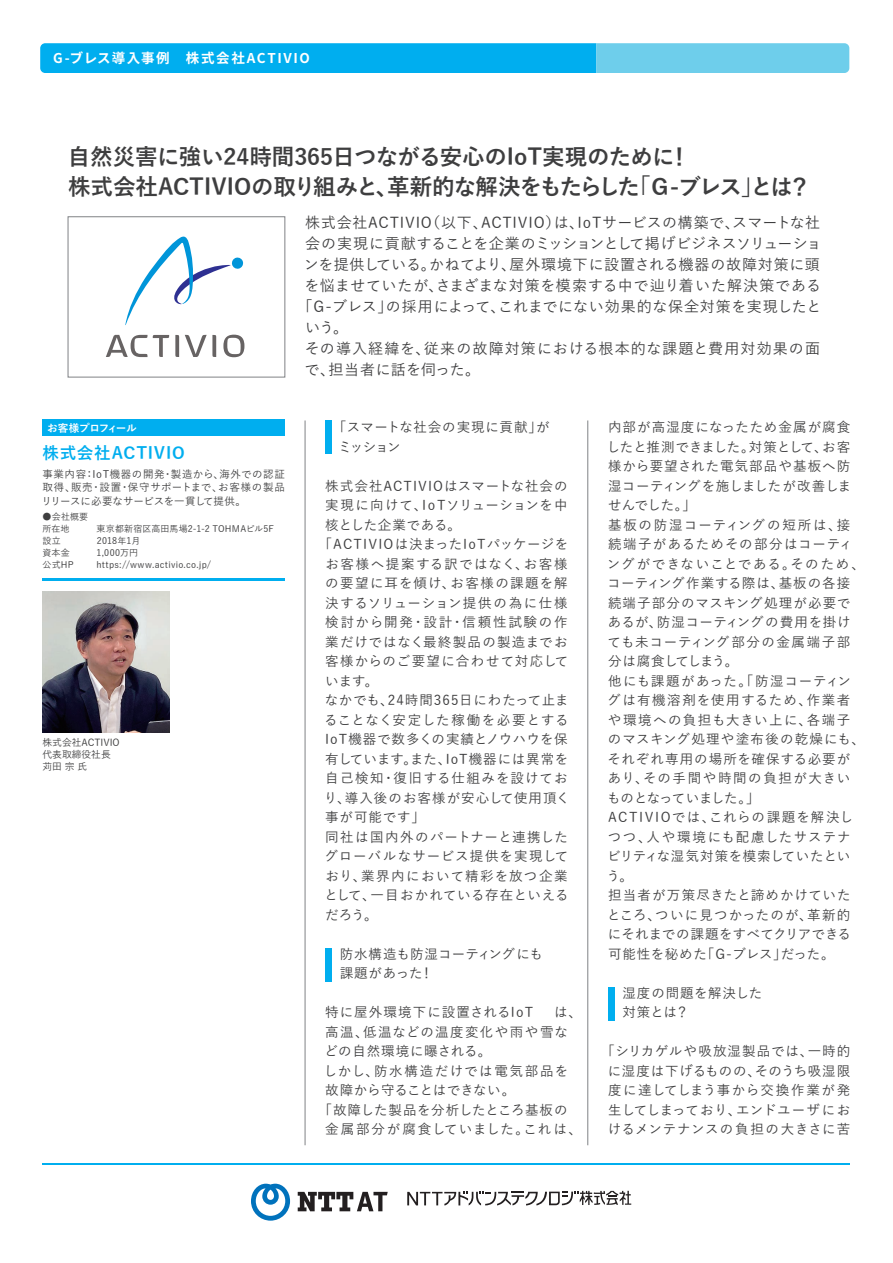
<style>
.page{position:relative;width:893px;height:1263px;background:#fff}
.page>*{position:absolute;margin:0;border:0;box-sizing:border-box;transform-origin:0 0}
.t1{font:700 22.5px/30px "Yu Gothic";letter-spacing:-.005em;color:#3e3e3f}
.t2{font:700 16.5px "Yu Gothic";letter-spacing:.045em;color:#00aeef}
.t3{font:500 15px "Yu Gothic";letter-spacing:.045em;color:#3e3e3f}
.t4{font:500 15px "Yu Gothic";letter-spacing:-.02em;color:#3e3e3f}
.t5{font:500 15px "Yu Gothic";letter-spacing:.075em;color:#3e3e3f}
.t6{font:500 15px "Yu Gothic";letter-spacing:.015em;color:#3e3e3f}
.t7{font:500 13.5px/19.5px "Yu Gothic";letter-spacing:.07em;color:#3e3e3f}
.t8{font:500 13.5px/19.5px "Yu Gothic";letter-spacing:.035em;color:#3e3e3f}
.t9{font:500 13.5px/19.5px "Yu Gothic";letter-spacing:.05em;color:#3e3e3f}
.t10{font:500 13.5px "Yu Gothic";letter-spacing:.04em;color:#3e3e3f}
.t11{font:500 13.5px "Yu Gothic";letter-spacing:.12em;color:#3e3e3f}
.t12{font:500 13.5px "Yu Gothic";letter-spacing:.105em;color:#3e3e3f}
.t13{font:500 13.5px "Yu Gothic";letter-spacing:.1em;color:#3e3e3f}
.t14{font:500 13.5px/19.5px "Yu Gothic";letter-spacing:.015em;color:#3e3e3f}
.t15{font:700 13.5px "Source Han Sans JP";letter-spacing:.11em;color:#fff}
.t16{font:500 13.5px "Yu Gothic";letter-spacing:.115em;color:#3e3e3f}
.t17{font:500 13.5px "Yu Gothic";letter-spacing:.13em;color:#3e3e3f}
.t18{font:500 13.5px "Yu Gothic";letter-spacing:.09em;color:#3e3e3f}
.t19{font:500 13.5px "Yu Gothic";letter-spacing:.005em;color:#3e3e3f}
.t20{font:500 13.5px "Yu Gothic";letter-spacing:.025em;color:#3e3e3f}
.t21{font:700 10.65px "Yu Gothic";letter-spacing:-.035em;color:#fff}
.t22{font:500 10.5px/13.5px "Yu Gothic";letter-spacing:.02em;color:#3e3e3f;text-align:justify}
.t23{font:500 9.75px/12px "Yu Gothic";color:#3e3e3f}
.t24{font:500 9px/12px "Yu Gothic";letter-spacing:.02em;color:#3e3e3f}
</style>
<div class="page">
<div style="left:68px;top:216px;width:217px;height:161px;border:1px solid #808285"></div>
<hr style="left:43px;top:1163px;width:807px;height:2px;background:#00aeef">
<hr style="left:587px;top:420px;width:1px;height:725px;background:#808285">
<hr style="left:305px;top:420px;width:1px;height:725px;background:#808285">
<div style="left:325px;top:420px;width:7px;height:34px;background:#00aeef"></div>
<div style="left:325px;top:948px;width:7px;height:34px;background:#00aeef"></div>
<div style="left:608px;top:987px;width:7px;height:34px;background:#00aeef"></div>
<div style="left:43px;top:419px;width:242px;height:17px;background:#00aeef"></div>
<hr style="left:43px;top:578px;width:242px;height:2px;background:#00aeef">
<img style="left:43px;top:591px;width:126px;height:141px">
<svg style="left:40px;top:43px;width:809px;height:30px;background:#24b8ed"></svg>
<svg style="left:407px;top:1191px;width:224px;height:14px"></svg>
<svg style="left:251px;top:1184px;width:39px;height:36px"></svg>
<svg style="left:298px;top:1192px;width:90px;height:19px"></svg>
<svg style="left:106px;top:335px;width:41px;height:22px"></svg>
<svg style="left:153px;top:335px;width:16px;height:22px"></svg>
<svg style="left:175px;top:335px;width:4px;height:22px"></svg>
<svg style="left:185px;top:335px;width:31px;height:22px"></svg>
<svg style="left:223px;top:335px;width:21px;height:22px"></svg>
<svg style="left:125px;top:236px;width:119px;height:89px"></svg>
<p class="t15" style="left:53px;top:50px;width:258px">G-ブレス導入事例　株式会社ACTIVIO</p>
<h1 class="t1" style="left:68px;top:142px;width:745px">自然災害に強い24時間365日つながる安心のIoT実現のために！<br>株式会社ACTIVIOの取り組みと、革新的な解決をもたらした「Ｇ-ブレス」とは？</h1>
<p class="t21" style="left:47px;top:422px;width:91px">お客様プロフィール</p>
<p class="t22" style="left:42px;top:466px;width:245px">事業内容：IoT機器の開発・製造から、海外での認証取得、販売・設置・保守サポートまで、お客様の製品リリースに必要なサービスを一貫して提供。</p>
<p class="t24" style="left:43px;top:510px;width:47px">●会社概要所在地</p>
<p class="t2" style="left:43px;top:444px;width:144px">株式会社ACTIVIO</p>
<p class="t24" style="left:43px;top:522px;width:233px;text-indent:54px">東京都新宿区高田馬場2-1-2 TOHMAビル5F設立　　　　2018年1月<br>資本金</p>
<p class="t24" style="left:97px;top:546px;width:52px">1,000万円　</p>
<p class="t24" style="left:43px;top:558px;width:33px">公式HP</p>
<p class="t24" style="left:97px;top:558px;width:116px">https://www.activio.co.jp/</p>
<p class="t23" style="left:43px;top:735px;width:79px">株式会社ACTIVIO代表取締役社長苅田 宗 氏</p>
<p class="t3" style="left:305px;top:209px;width:516px">株式会社ACTIVIO（以下、ACTIVIO）は、IoTサービスの構築で、スマートな社</p>
<p class="t4" style="left:305px;top:230px;width:518px">会の実現に貢献することを企業のミッションとして掲げビジネスソリューショ</p>
<p class="t3" style="left:304px;top:251px;width:518px">ンを提供している。かねてより、屋外環境下に設置される機器の故障対策に頭</p>
<p class="t3" style="left:304px;top:272px;width:518px">を悩ませていたが、さまざまな対策を模索する中で辿り着いた解決策である</p>
<p class="t3" style="left:298px;top:293px;width:525px">「G-ブレス」の採用によって、これまでにない効果的な保全対策を実現したと</p>
<p class="t3" style="left:305px;top:314px;width:45px">いう。</p>
<p class="t5" style="left:305px;top:335px;width:517px">その導入経緯を、従来の故障対策における根本的な課題と費用対効果の面</p>
<p class="t6" style="left:305px;top:356px;width:177px">で、担当者に話を伺った。</p>
<p class="t8" style="left:325px;top:416px;width:226px">　「スマートな社会の実現に貢献」が　ミッション</p>
<p class="t7" style="left:325px;top:474px;width:244px">株式会社ACTIVIOはスマートな社会の</p>
<p class="t7" style="left:325px;top:494px;width:244px">実現に向けて、IoTソリューションを中</p>
<p class="t20" style="left:325px;top:512px;width:137px">核とした企業である。</p>
<p class="t7" style="left:318px;top:533px;width:251px">「ACTIVIOは決まったIoTパッケージを</p>
<p class="t11" style="left:325px;top:551px;width:244px">お客様へ提案する訳ではなく、お客様</p>
<p class="t12" style="left:325px;top:571px;width:244px">の要望に耳を傾け、お客様の課題を解</p>
<p class="t7" style="left:325px;top:591px;width:244px">決するソリューション提供の為に仕様</p>
<p class="t17" style="left:325px;top:610px;width:244px">検討から開発・設計・信頼性試験の作</p>
<p class="t18" style="left:325px;top:629px;width:244px">業だけではなく最終製品の製造までお</p>
<p class="t7" style="left:325px;top:650px;width:245px">客様からのご要望に合わせて対応して</p>
<p class="t7" style="left:325px;top:669px;width:55px">います。</p>
<p class="t7" style="left:325px;top:689px;width:245px">なかでも、24時間365日にわたって止ま</p>
<p class="t9" style="left:324px;top:708px;width:246px">ることなく安定した稼働を必要とする</p>
<p class="t10" style="left:325px;top:727px;width:244px">IoT機器で数多くの実績とノウハウを保</p>
<p class="t10" style="left:325px;top:746px;width:244px">有しています。また、IoT機器には異常を</p>
<p class="t13" style="left:325px;top:766px;width:244px">自己検知・復旧する仕組みを設けてお</p>
<p class="t7" style="left:324px;top:786px;width:247px">り、導入後のお客様が安心して使用頂く</p>
<p class="t7" style="left:325px;top:806px;width:101px">事が可能です」</p>
<p class="t7" style="left:325px;top:825px;width:244px">同社は国内外のパートナーと連携した</p>
<p class="t7" style="left:324px;top:845px;width:245px">グローバルなサービス提供を実現して</p>
<p class="t12" style="left:325px;top:863px;width:244px">おり、業界内において精彩を放つ企業</p>
<p class="t8" style="left:324px;top:884px;width:246px">として、一目おかれている存在といえる</p>
<p class="t7" style="left:325px;top:903px;width:54px">だろう。</p>
<p class="t14" style="left:325px;top:942px;width:219px">　防水構造も防湿コーティングにも　課題があった！</p>
<p class="t7" style="left:325px;top:1001px;width:210px">特に屋外環境下に設置されるIoT</p>
<p class="t7" style="left:554px;top:1001px;width:29px">は、</p>
<p class="t13" style="left:325px;top:1019px;width:244px">高温、低温などの温度変化や雨や雪な</p>
<p class="t9" style="left:324px;top:1040px;width:168px">どの自然環境に曝される。</p>
<p class="t11" style="left:324px;top:1058px;width:246px">しかし、防水構造だけでは電気部品を</p>
<p class="t19" style="left:325px;top:1078px;width:192px">故障から守ることはできない。</p>
<p class="t8" style="left:318px;top:1098px;width:251px">「故障した製品を分析したところ基板の</p>
<p class="t16" style="left:325px;top:1117px;width:258px">金属部分が腐食していました。これは、</p>
<p class="t7" style="left:606px;top:416px;width:260px">内部が高湿度になったため金属が腐食したと推測できました。対策として、お客様から要望された電気部品や基板へ防湿コーティングを施しましたが改善しませんでした。」<br>基板の防湿コーティングの短所は、接続端子があるためその部分はコーティングができないことである。そのため、コーティング作業する際は、基板の各接続端子部分のマスキング処理が必要であるが、防湿コーティングの費用を掛けても未コーティング部分の金属端子部分は腐食してしまう。<br>他にも課題があった。「防湿コーティングは有機溶剤を使用するため、作業者や環境への負担も大きい上に、各端子のマスキング処理や塗布後の乾燥にも、それぞれ専用の場所を確保する必要があり、その手間や時間の負担が大きいものとなっていました。」<br>ACTIVIOでは、これらの課題を解決しつつ、人や環境にも配慮したサステナビリティな湿気対策を模索していたという。<br>担当者が万策尽きたと諦めかけていたところ、ついに見つかったのが、革新的にそれまでの課題をすべてクリアできる可能性を秘めた「G-ブレス」だった。</p>
<p class="t9" style="left:608px;top:981px;width:156px">　湿度の問題を解決した　対策とは？</p>
<p class="t7" style="left:601px;top:1040px;width:251px;text-align:center">「シリカゲルや吸放湿製品では、一時的に湿度は下げるものの、そのうち吸湿限度に達してしまう事から交換作業が発生してしまっており、エンドユーザにおけるメンテナンスの負担の大きさに苦</p>
</div>
